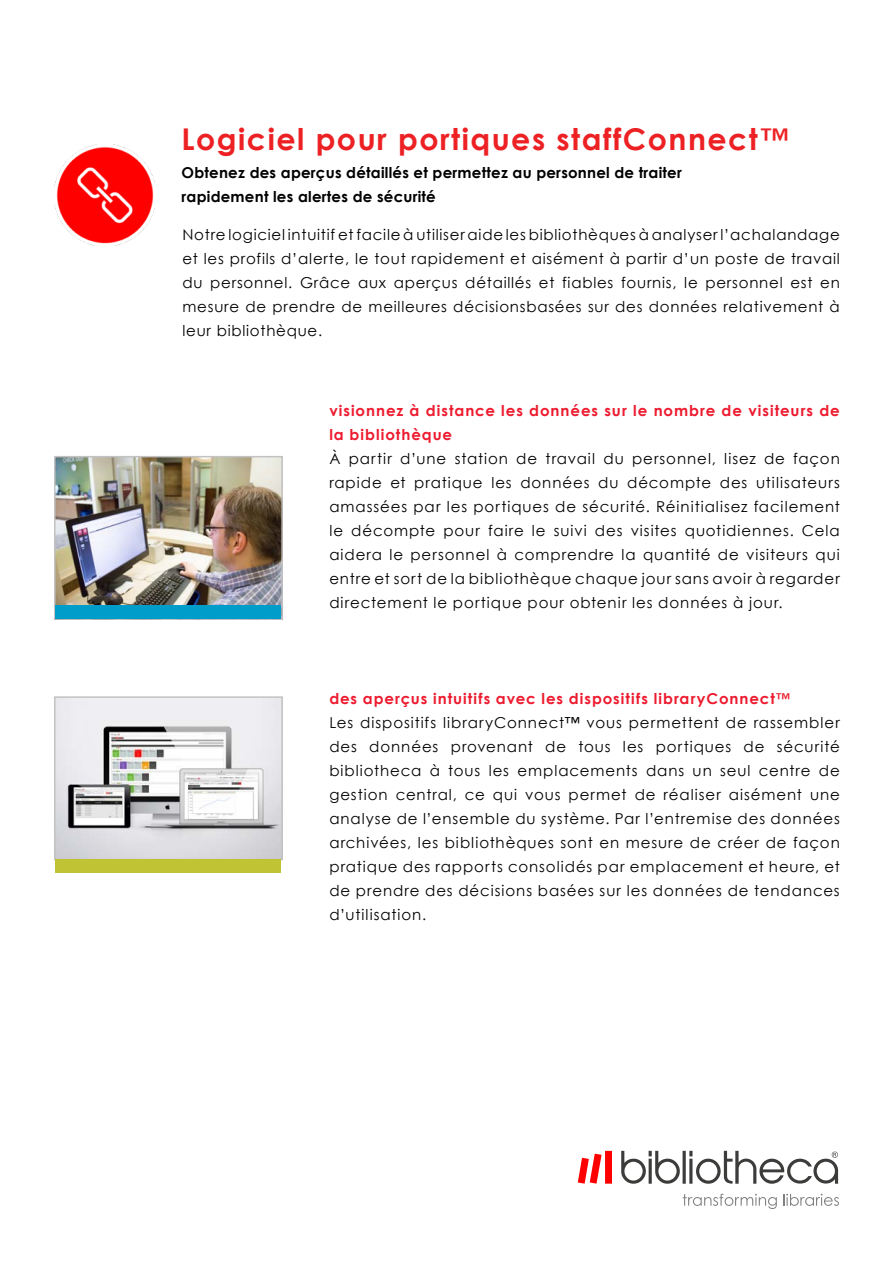
<style>
.page{position:relative;width:893px;height:1263px;background:#fff}
.page>*{position:absolute;margin:0;border:0;box-sizing:border-box;transform-origin:0 0}
.t1{font:700 30px "Century Gothic";letter-spacing:.05em;color:#ed2124}
.t2{font:15px/24px "Century Gothic";letter-spacing:.06em;color:#000;text-align:justify}
.t3{font:700 15px/24px "Century Gothic";letter-spacing:.065em;color:#ed1b2f}
.t4{font:700 15px/24px "Century Gothic";letter-spacing:.015em;color:#000}
</style>
<div class="page">
<img style="left:57px;top:459px;width:223px;height:146px">
<div style="left:54px;top:456px;width:229px;height:164px;border:2px solid #c2c2c2"></div>
<div style="left:56px;top:605px;width:225px;height:13px;background:#009dcb"></div>
<img style="left:57px;top:699px;width:223px;height:158px">
<div style="left:54px;top:696px;width:229px;height:164px;border:2px solid #c2c2c2"></div>
<div style="left:56px;top:859px;width:225px;height:13px;background:#c0c434"></div>
<img style="left:54px;top:145px;width:101px;height:101px">
<svg style="left:683px;top:1194px;width:94px;height:15px"></svg>
<svg style="left:783px;top:1194px;width:56px;height:12px"></svg>
<svg style="left:621px;top:1151px;width:59px;height:33px"></svg>
<hr style="left:683px;top:1151px;width:3px;height:33px;background:#3c3c3b">
<svg style="left:689px;top:1151px;width:149px;height:33px"></svg>
<svg style="left:578px;top:1151px;width:34px;height:33px"></svg>
<h1 class="t1" style="left:182px;top:117px;width:609px">Logiciel pour portiques staffConnect™</h1>
<p class="t4" style="left:182px;top:160px;width:502px">Obtenez des aperçus détaillés et permettez au personnel de traiter rapidement les alertes de sécurité</p>
<p class="t2" style="left:182px;top:222px;width:659px">Notre logiciel intuitif et facile à utiliser aide les bibliothèques à analyser l’achalandage et les profils d’alerte, le tout rapidement et aisément à partir d’un poste de travail du personnel. Grâce aux aperçus détaillés et fiables fournis, le personnel est en mesure de prendre de meilleures décisionsbasées sur des données relativement à leur bibliothèque.</p>
<p class="t3" style="left:329px;top:398px;width:512px">visionnez à distance les données sur le nombre de visiteurs de la bibliothèque</p>
<p class="t2" style="left:329px;top:447px;width:512px">À partir d’une station de travail du personnel, lisez de façon rapide et pratique les données du décompte des utilisateurs amassées par les portiques de sécurité. Réinitialisez facilement le décompte pour faire le suivi des visites quotidiennes. Cela aidera le personnel à comprendre la quantité de visiteurs qui entre et sort de la bibliothèque chaque jour sans avoir à regarder directement le portique pour obtenir les données à jour.</p>
<p class="t3" style="left:329px;top:686px;width:463px">des aperçus intuitifs avec les dispositifs libraryConnect™</p>
<p class="t2" style="left:329px;top:711px;width:512px">Les dispositifs libraryConnect™ vous permettent de rassembler des données provenant de tous les portiques de sécurité bibliotheca à tous les emplacements dans un seul centre de gestion central, ce qui vous permet de réaliser aisément une analyse de l’ensemble du système. Par l’entremise des données archivées, les bibliothèques sont en mesure de créer de façon pratique des rapports consolidés par emplacement et heure, et de prendre des décisions basées sur les données de tendances d’utilisation.</p>
</div>
